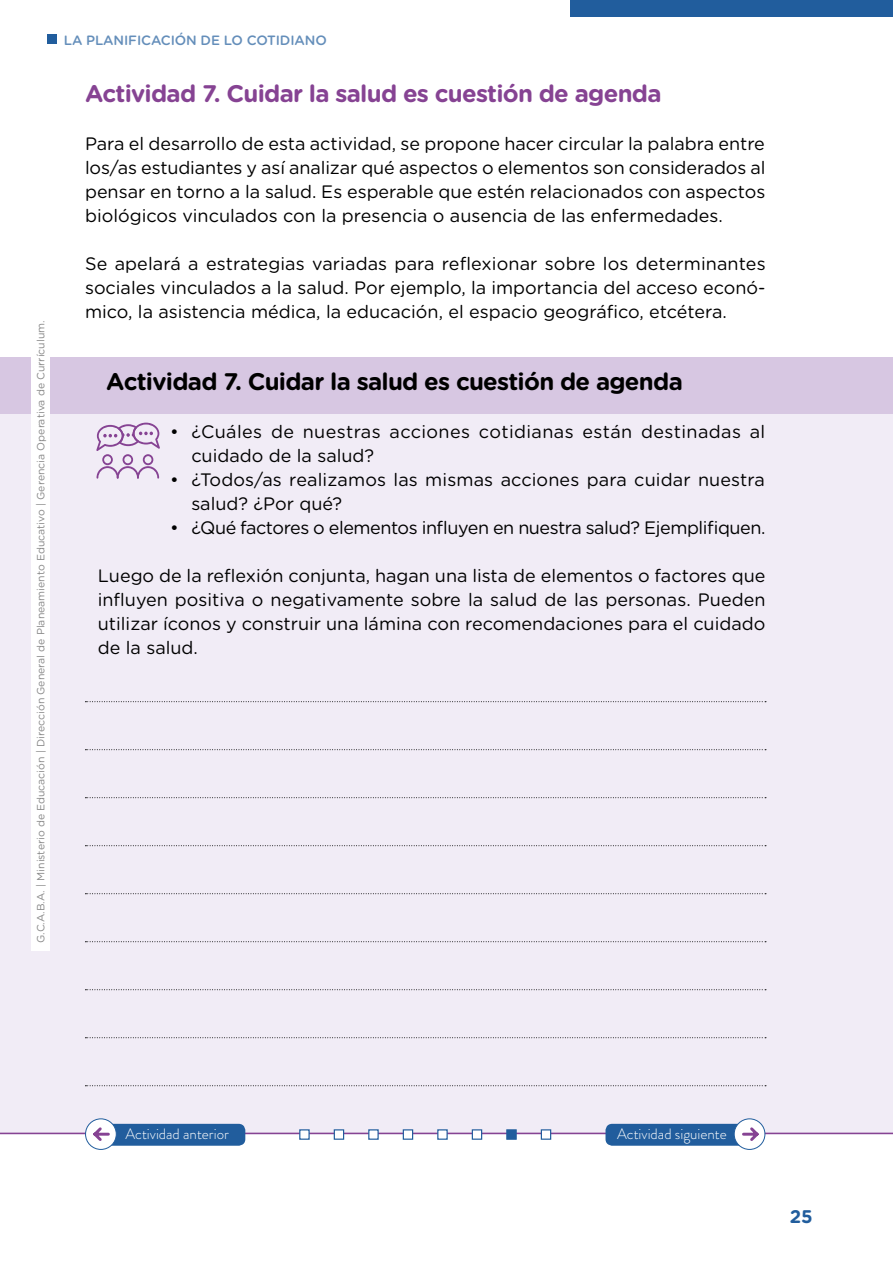
<style>
.page{position:relative;width:893px;height:1263px;background:#fff}
.page>*{position:absolute;margin:0;border:0;box-sizing:border-box;transform-origin:0 0}
.t1{font:700 24px "Gotham Rounded";letter-spacing:-.03em;color:#864393}
.t2{font:700 24px "Gotham Rounded";letter-spacing:-.03em;color:#000}
.t3{font:700 18.3px "Gotham Rounded";color:#215d9d}
.t4{font:18px/24px "Gotham Rounded";color:#000;text-align:justify}
.t5{font:18px/24px "Gotham Rounded";letter-spacing:.02em;color:#000}
.t6{font:18px "Gotham Rounded";letter-spacing:-.025em;color:#000}
.t7{font:300 15px "Brandon Grotesque";color:#fff}
.t8{font:500 13.5px "Gotham Rounded";letter-spacing:-.01em;color:#648eba}
.t9{font:10.5px "Gotham Rounded";color:#878787}
</style>
<div class="page">
<div style="left:47px;top:34px;width:9px;height:10px;background:#215d9d"></div>
<div style="left:570px;top:0;width:323px;height:17px;background:#215d9d"></div>
<div style="left:0;top:357px;width:893px;height:59px;background:#d7c7e2"></div>
<div style="left:0;top:414px;width:893px;height:48px;background:#f1ecf6"></div>
<div style="left:0;top:462px;width:893px;height:48px;background:#f1ecf6"></div>
<div style="left:0;top:510px;width:893px;height:24px;background:#f1ecf6"></div>
<div style="left:0;top:534px;width:893px;height:24px;background:#f1ecf6"></div>
<div style="left:0;top:558px;width:893px;height:96px;background:#f1ecf6"></div>
<div style="left:0;top:654px;width:893px;height:24px;background:#f1ecf6"></div>
<div style="left:0;top:678px;width:893px;height:24px;background:#f1ecf6"></div>
<div style="left:0;top:702px;width:893px;height:24px;background:#f1ecf6"></div>
<div style="left:0;top:726px;width:893px;height:24px;background:#f1ecf6"></div>
<div style="left:0;top:750px;width:893px;height:24px;background:#f1ecf6"></div>
<div style="left:0;top:774px;width:893px;height:24px;background:#f1ecf6"></div>
<div style="left:0;top:798px;width:893px;height:24px;background:#f1ecf6"></div>
<div style="left:0;top:822px;width:893px;height:24px;background:#f1ecf6"></div>
<div style="left:0;top:846px;width:893px;height:24px;background:#f1ecf6"></div>
<div style="left:0;top:870px;width:893px;height:24px;background:#f1ecf6"></div>
<div style="left:0;top:894px;width:893px;height:24px;background:#f1ecf6"></div>
<div style="left:0;top:918px;width:893px;height:24px;background:#f1ecf6"></div>
<div style="left:0;top:942px;width:893px;height:24px;background:#f1ecf6"></div>
<div style="left:0;top:966px;width:893px;height:24px;background:#f1ecf6"></div>
<div style="left:0;top:990px;width:893px;height:24px;background:#f1ecf6"></div>
<div style="left:0;top:1014px;width:893px;height:24px;background:#f1ecf6"></div>
<div style="left:0;top:1038px;width:893px;height:24px;background:#f1ecf6"></div>
<div style="left:0;top:1062px;width:893px;height:24px;background:#f1ecf6"></div>
<div style="left:0;top:1086px;width:893px;height:24px;background:#f1ecf6"></div>
<div style="left:0;top:1110px;width:893px;height:24px;background:#f1ecf6"></div>
<svg style="left:85px;top:701px;width:681px;height:1px"></svg>
<svg style="left:85px;top:749px;width:681px;height:1px"></svg>
<svg style="left:85px;top:797px;width:681px;height:1px"></svg>
<svg style="left:85px;top:845px;width:681px;height:1px"></svg>
<svg style="left:85px;top:893px;width:681px;height:1px"></svg>
<svg style="left:85px;top:941px;width:681px;height:1px"></svg>
<svg style="left:85px;top:989px;width:681px;height:1px"></svg>
<svg style="left:85px;top:1037px;width:681px;height:1px"></svg>
<svg style="left:85px;top:1085px;width:681px;height:1px"></svg>
<svg style="left:96px;top:423px;width:64px;height:56px"></svg>
<hr style="left:0;top:1132px;width:893px;height:2px;background:#864393">
<div style="left:299px;top:1129px;width:11px;height:11px;background:#fff;border:1px solid #215d9d"></div>
<div style="left:334px;top:1129px;width:10px;height:11px;background:#fff;border:1px solid #215d9d"></div>
<div style="left:368px;top:1129px;width:11px;height:11px;background:#fff;border:1px solid #215d9d"></div>
<div style="left:403px;top:1129px;width:10px;height:11px;background:#fff;border:1px solid #215d9d"></div>
<div style="left:472px;top:1129px;width:10px;height:11px;background:#fff;border:1px solid #215d9d"></div>
<div style="left:541px;top:1129px;width:10px;height:11px;background:#fff;border:1px solid #215d9d"></div>
<div style="left:437px;top:1129px;width:11px;height:11px;background:#fff;border:1px solid #215d9d"></div>
<div style="left:506px;top:1129px;width:11px;height:11px;background:#215d9d;border:1px solid #215d9d"></div>
<svg style="left:734px;top:1119px;width:31px;height:30px"></svg>
<div style="left:734px;top:1118px;width:31px;height:32px;border:1px solid #215d9d;border-radius:50%"></div>
<svg style="left:605px;top:1124px;width:156px;height:22px;background:#4574ab"></svg>
<svg style="left:86px;top:1119px;width:30px;height:30px"></svg>
<div style="left:85px;top:1118px;width:32px;height:32px;border:1px solid #215d9d;border-radius:50%"></div>
<svg style="left:91px;top:1124px;width:154px;height:22px;background:#4272aa"></svg>
<div style="left:31px;top:312px;width:18px;height:639px;background:#fff"></div>
<p class="t9" style="left:34px;top:943px;width:624px;rotate:-90deg">G.C.A.B.A. | Ministerio de Educación | Dirección General de Planeamiento Educativo | Gerencia Operativa de Currículum.</p>
<p class="t8" style="left:64px;top:31px;width:265px">LA PLANIFICACIÓN DE LO COTIDIANO</p>
<h1 class="t1" style="left:85px;top:76px;width:578px">Actividad 7. Cuidar la salud es cuestión de agenda</h1>
<p class="t4" style="left:85px;top:131px;width:682px">Para el desarrollo de esta actividad, se propone hacer circular la palabra entre los/as estudiantes y así analizar qué aspectos o elementos son considerados al pensar en torno a la salud. Es esperable que estén relacionados con aspectos biológicos vinculados con la presencia o ausencia de las enfermedades.</p>
<p class="t4" style="left:85px;top:251px;width:682px">Se apelará a estrategias variadas para reflexionar sobre los determinantes sociales vinculados a la salud. Por ejemplo, la importancia del acceso econó&shy;mico, la asistencia médica, la educación, el espacio geográfico, etcétera.</p>
<h1 class="t2" style="left:106px;top:364px;width:578px">Actividad 7. Cuidar la salud es cuestión de agenda</h1>
<p class="t5" style="left:191px;top:419px;width:575px;text-indent:-21px">• ¿Cuáles de nuestras acciones cotidianas están destinadas al cuidado de la salud?</p>
<p class="t4" style="left:191px;top:467px;width:575px;text-indent:-21px">• ¿Todos/as realizamos las mismas acciones para cuidar nuestra salud? ¿Por qué?</p>
<p class="t6" style="left:170px;top:515px;width:597px">• ¿Qué factores o elementos influyen en nuestra salud? Ejemplifiquen.</p>
<p class="t4" style="left:98px;top:563px;width:669px">Luego de la reflexión conjunta, hagan una lista de elementos o factores que influyen positiva o negativamente sobre la salud de las personas. Pueden utilizar íconos y construir una lámina con recomendaciones para el cuidado de la salud.</p>
<p class="t7" style="left:125px;top:1123px;width:105px">Actividad anterior</p>
<p class="t7" style="left:617px;top:1123px;width:111px">Actividad siguiente</p>
<p class="t3" style="left:790px;top:1203px;width:24px">25</p>
</div>
